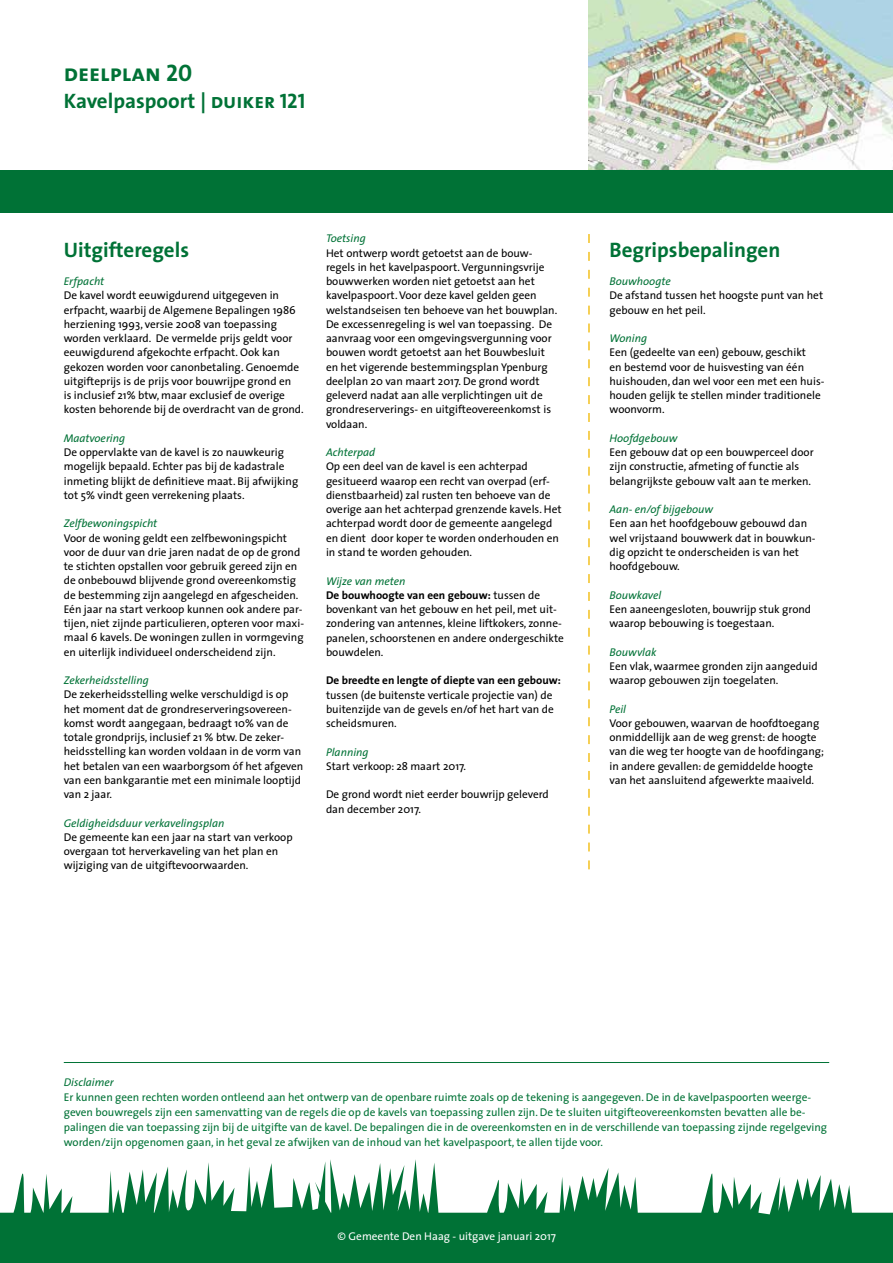
<style>
.page{position:relative;width:893px;height:1263px;background:#fff}
.page>*{position:absolute;margin:0;border:0;box-sizing:border-box;transform-origin:0 0}
.t1{font:24px "The Sans Bold Caps";color:#007236}
.t2{font:700 21px "The Sans";color:#007236}
.t3{font:11.25px/14.2px "The Sans";color:#000}
.t4{font:11.25px/15px "The Sans";color:#007236}
.t5{font:italic 11.25px "The Sans";color:#007236}
.t6{font:700 11.25px "The Sans";color:#000}
.t7{font:11.25px "The Sans";color:#fff}
.s1{font-family:"The Sans Bold Caps";font-weight:400}
.s2{font-style:italic;color:#007236}
.s3{font-weight:700}
</style>
<div class="page">
<img style="left:588px;top:0;width:305px;height:170px">
<div style="left:0;top:170px;width:893px;height:42px;background:#007236"></div>
<hr style="left:64px;top:1062px;width:765px;height:1px;background:#007236">
<svg style="left:588px;top:234px;width:2px;height:635px"></svg>
<svg style="left:0;top:1159px;width:893px;height:104px;fill:#007236"></svg>
<h1 class="t1" style="left:64px;top:53px;width:130px">deelplan 20</h1>
<h2 class="t2" style="left:64px;top:83px;width:243px">Kavelpaspoort | <span class="s1">duiker 121</span></h2>
<h2 class="t2" style="left:64px;top:232px;width:127px">Uitgifteregels</h2>
<p class="t5" style="left:64px;top:272px;width:42px">Erfpacht</p>
<p class="t3" style="left:64px;top:288px;width:241px">De kavel wordt eeuwigdurend uitgegeven in erfpacht, waarbij de Algemene Bepalingen 1986 herziening 1993, versie 2008 van toepassing worden verklaard. De vermelde prijs geldt voor eeuwigdurend afgekochte erfpacht. Ook kan gekozen worden voor canonbetaling. Genoemde uitgifteprijs is de prijs voor bouwrijpe grond en<br>is inclusief 21% btw, maar exclusief de overige kosten behorende bij de overdracht van de grond.</p>
<p class="t5" style="left:64px;top:429px;width:63px">Maatvoering</p>
<p class="t3" style="left:64px;top:445px;width:236px">De oppervlakte van de kavel is zo nauwkeurig mogelijk bepaald. Echter pas bij de kadastrale inmeting blijkt de definitieve maat. Bij afwijking tot 5% vindt geen verrekening plaats.</p>
<p class="t5" style="left:64px;top:514px;width:95px">Zelfbewoningspicht</p>
<p class="t3" style="left:64px;top:530px;width:242px">Voor de woning geldt een zelfbewoningspicht voor de duur van drie jaren nadat de op de grond te stichten opstallen voor gebruik gereed zijn en de onbebouwd blijvende grond overeenkomstig de bestemming zijn aangelegd en afgescheiden.<br>Eén jaar na start verkoop kunnen ook andere par&shy;tijen, niet zijnde particulieren, opteren voor maxi&shy;maal 6 kavels. De woningen zullen in vormgeving en uiterlijk individueel onderscheidend zijn.</p>
<p class="t5" style="left:64px;top:671px;width:86px">Zekerheidsstelling</p>
<p class="t3" style="left:64px;top:687px;width:241px">De zekerheidsstelling welke verschuldigd is op het moment dat de grondreserveringsovereen&shy;komst wordt aangegaan, bedraagt 10% van de totale grondprijs, inclusief 21 % btw. De zeker&shy;heidsstelling kan worden voldaan in de vorm van het betalen van een waarborgsom óf het afgeven van een bankgarantie met een minimale looptijd van 2 jaar.</p>
<p class="t5" style="left:64px;top:813px;width:162px">Geldigheidsduur verkavelingsplan</p>
<p class="t3" style="left:64px;top:830px;width:230px">De gemeente kan een jaar na start van verkoop overgaan tot herverkaveling van het plan en wijziging van de uitgiftevoorwaarden.</p>
<p class="t5" style="left:326px;top:229px;width:41px">Toetsing</p>
<p class="t3" style="left:326px;top:245px;width:233px">Het ontwerp wordt getoetst aan de bouw&shy;regels in het kavelpaspoort. Vergunningsvrije bouwwerken worden niet getoetst aan het kavelpaspoort. Voor deze kavel gelden geen welstandseisen ten behoeve van het bouwplan.<br>De excessenregeling is wel van toepassing. De aanvraag voor een omgevingsvergunning voor bouwen wordt getoetst aan het Bouwbesluit en het vigerende bestemmingsplan Ypenburg deelplan 20 van maart 2017. De grond wordt geleverd nadat aan alle verplichtingen uit de grondreserverings- en uitgifteovereenkomst is voldaan.</p>
<p class="t5" style="left:326px;top:443px;width:51px">Achterpad</p>
<p class="t3" style="left:326px;top:459px;width:237px">Op een deel van de kavel is een achterpad gesitueerd waarop een recht van overpad (erf&shy;dienstbaarheid) zal rusten ten behoeve van de overige aan het achterpad grenzende kavels. Het achterpad wordt door de gemeente aangelegd en dient door koper te worden onderhouden en in stand te worden gehouden.</p>
<p class="t3" style="left:326px;top:573px;width:239px"><span class="s2">Wijze van meten<br></span><span class="s3">De bouwhoogte van een gebouw:</span> tussen de bovenkant van het gebouw en het peil, met uit&shy;zondering van antennes, kleine liftkokers, zonne&shy;panelen, schoorstenen en andere ondergeschikte bouwdelen.</p>
<p class="t6" style="left:326px;top:671px;width:236px">De breedte en lengte of diepte van een gebouw:</p>
<p class="t3" style="left:326px;top:687px;width:229px">tussen (de buitenste verticale projectie van) de buitenzijde van de gevels en/of het hart van de scheidsmuren.</p>
<p class="t5" style="left:326px;top:742px;width:44px">Planning</p>
<p class="t3" style="left:326px;top:758px;width:142px">Start verkoop: 28 maart 2017.</p>
<p class="t3" style="left:326px;top:787px;width:224px">De grond wordt niet eerder bouwrijp geleverd dan december 2017.</p>
<h2 class="t2" style="left:609px;top:232px;width:172px">Begripsbepalingen</h2>
<p class="t5" style="left:609px;top:272px;width:63px">Bouwhoogte</p>
<p class="t3" style="left:609px;top:288px;width:215px">De afstand tussen het hoogste punt van het gebouw en het peil.</p>
<p class="t5" style="left:609px;top:329px;width:39px">Woning</p>
<p class="t3" style="left:609px;top:345px;width:217px">Een (gedeelte van een) gebouw, geschikt<br>en bestemd voor de huisvesting van één huishouden, dan wel voor een met een huis&shy;houden gelijk te stellen minder traditionele woonvorm.</p>
<p class="t5" style="left:609px;top:429px;width:70px">Hoofdgebouw</p>
<p class="t3" style="left:609px;top:445px;width:206px">Een gebouw dat op een bouwperceel door zijn constructie, afmeting of functie als belangrijkste gebouw valt aan te merken.</p>
<p class="t5" style="left:609px;top:500px;width:105px">Aan- en/of bijgebouw</p>
<p class="t3" style="left:609px;top:516px;width:208px">Een aan het hoofdgebouw gebouwd dan wel vrijstaand bouwwerk dat in bouwkun&shy;dig opzicht te onderscheiden is van het hoofdgebouw.</p>
<p class="t5" style="left:609px;top:585px;width:53px">Bouwkavel</p>
<p class="t3" style="left:609px;top:602px;width:203px">Een aaneengesloten, bouwrijp stuk grond waarop bebouwing is toegestaan.</p>
<p class="t5" style="left:609px;top:642px;width:49px">Bouwvlak</p>
<p class="t3" style="left:609px;top:659px;width:210px">Een vlak, waarmee gronden zijn aangeduid waarop gebouwen zijn toegelaten.</p>
<p class="t5" style="left:609px;top:699px;width:18px">Peil</p>
<p class="t3" style="left:609px;top:716px;width:216px">Voor gebouwen, waarvan de hoofdtoegang onmiddellijk aan de weg grenst: de hoogte van die weg ter hoogte van de hoofdingang; in andere gevallen: de gemiddelde hoogte van het aansluitend afgewerkte maaiveld.</p>
<p class="t5" style="left:64px;top:1073px;width:51px">Disclaimer</p>
<p class="t4" style="left:64px;top:1089px;width:765px">Er kunnen geen rechten worden ontleend aan het ontwerp van de openbare ruimte zoals op de tekening is aangegeven. De in de kavelpaspoorten weerge&shy;geven bouwregels zijn een samenvatting van de regels die op de kavels van toepassing zullen zijn. De te sluiten uitgifteovereenkomsten bevatten alle be&shy;palingen die van toepassing zijn bij de uitgifte van de kavel. De bepalingen die in de overeenkomsten en in de verschillende van toepassing zijnde regelgeving worden/zijn opgenomen gaan, in het geval ze afwijken van de inhoud van het kavelpaspoort, te allen tijde voor.</p>
<p class="t7" style="left:338px;top:1227px;width:220px">© Gemeente Den Haag - uitgave januari 2017</p>
</div>
